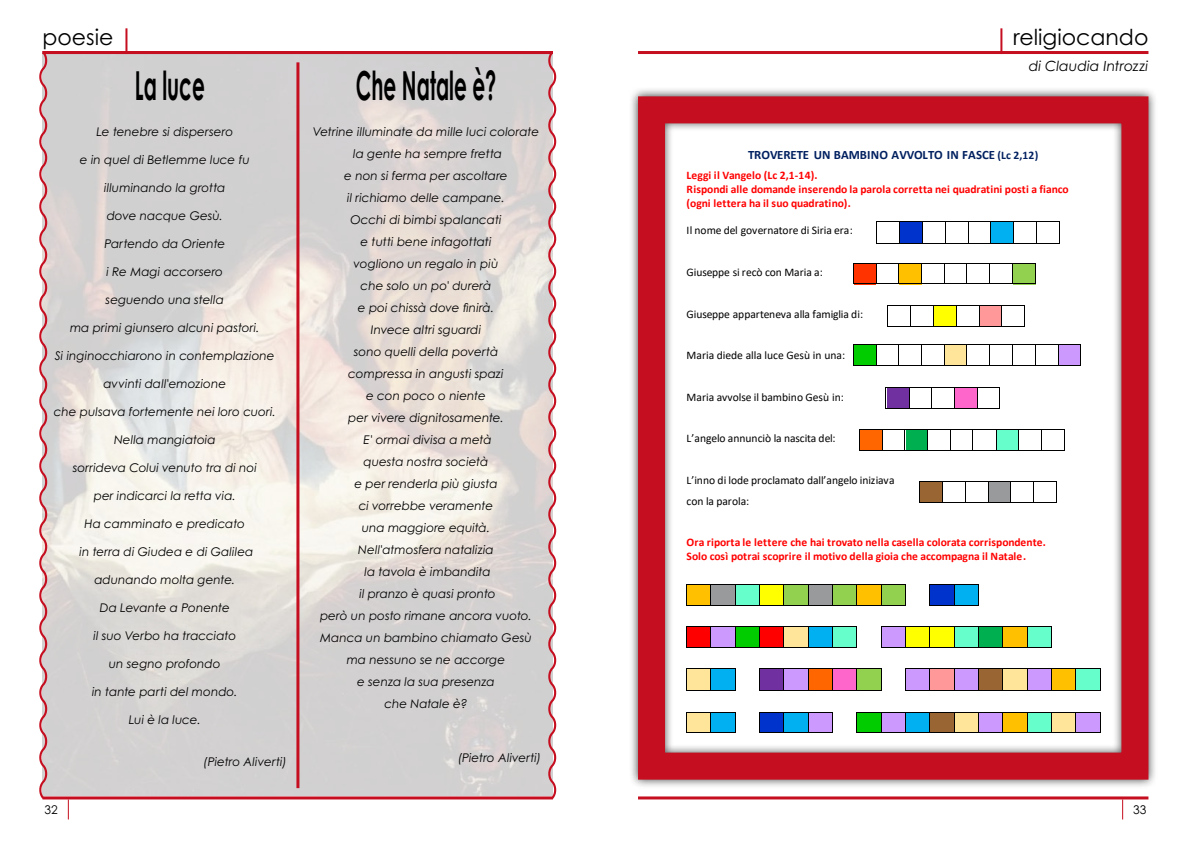
<style>
.page{position:relative;width:1191px;height:842px;background:#fff}
.page>*{position:absolute;margin:0;border:0;box-sizing:border-box;transform-origin:0 0}
.t1{font:700 40px "Century Gothic Pro";color:#000;scale:.5 1}
.t2{font:22px "Century Gothic Pro";color:#000}
.t3{font:italic 14px "Century Gothic Pro";letter-spacing:.005em;color:#000}
.t4{font:700 12.8px "Calibri";color:#002060}
.t5{font:italic 12px/22px "Century Gothic Pro";color:#000;text-align:center}
.t6{font:italic 12px "Century Gothic Pro";letter-spacing:-.02em;color:#000}
.t7{font:12px "Century Gothic Pro";color:#000}
.t8{font:700 11.6px/14px "Calibri";color:#f00}
.t9{font:11.6px/20.7px "Calibri";color:#000}
.s1{font-size:11.6px}
</style>
<div class="page">
<hr style="left:638px;top:796px;width:510px;height:3px;background:#c50e1f">
<hr style="left:43px;top:796px;width:510px;height:3px;background:#c50e1f">
<hr style="left:125px;top:28px;width:2px;height:26px;background:#c50e1f">
<svg style="left:1122px;top:799px;width:1px;height:20px"></svg>
<svg style="left:68px;top:799px;width:1px;height:20px"></svg>
<hr style="left:43px;top:51px;width:510px;height:3px;background:#c50e1f">
<hr style="left:296px;top:62px;width:3px;height:726px;background:#c50e1f">
<svg style="left:39px;top:51px;width:11px;height:749px"></svg>
<svg style="left:545px;top:54px;width:12px;height:746px"></svg>
<hr style="left:638px;top:51px;width:510px;height:3px;background:#c50e1f">
<hr style="left:1000px;top:28px;width:2px;height:26px;background:#c50e1f">
<div style="left:628px;top:87px;width:529px;height:702px;background:#000;opacity:.75"></div>
<div style="left:638px;top:96px;width:510px;height:684px;border:27px solid #c50e1f"></div>
<svg style="left:686px;top:584px;width:220px;height:22px;background:#9baf48"></svg>
<svg style="left:929px;top:584px;width:50px;height:22px"></svg>
<svg style="left:686px;top:627px;width:171px;height:21px;background:#8b846f"></svg>
<svg style="left:880px;top:627px;width:172px;height:21px;background:#99c860"></svg>
<div style="left:685px;top:648px;width:416px;height:20px;background:#fff"></div>
<svg style="left:686px;top:668px;width:49px;height:23px"></svg>
<svg style="left:759px;top:668px;width:122px;height:23px;background:#a96c7a"></svg>
<svg style="left:905px;top:668px;width:195px;height:23px;background:#b29891"></svg>
<svg style="left:686px;top:712px;width:49px;height:21px"></svg>
<svg style="left:759px;top:712px;width:74px;height:21px;background:#396dc7"></svg>
<svg style="left:856px;top:712px;width:244px;height:21px;background:#8d9f86"></svg>
<svg style="left:876px;top:222px;width:184px;height:22px"></svg>
<svg style="left:852px;top:263px;width:184px;height:22px"></svg>
<svg style="left:887px;top:305px;width:138px;height:22px"></svg>
<svg style="left:852px;top:344px;width:229px;height:22px"></svg>
<svg style="left:885px;top:388px;width:115px;height:21px"></svg>
<svg style="left:859px;top:429px;width:206px;height:22px"></svg>
<svg style="left:919px;top:481px;width:138px;height:22px"></svg>
<h2 class="t2" style="left:43px;top:23px;width:72px">poesie</h2>
<h1 class="t1" style="left:135px;top:60px;width:141px">La luce</h1>
<p class="t5" style="left:96px;top:121px;width:138px">Le tenebre si dispersero</p>
<p class="t5" style="left:80px;top:149px;width:171px">e in quel di Betlemme luce fu</p>
<p class="t5" style="left:104px;top:177px;width:123px">illuminando la grotta</p>
<p class="t5" style="left:107px;top:205px;width:118px">dove nacque Gesù.</p>
<p class="t5" style="left:104px;top:233px;width:122px">Partendo da Oriente</p>
<p class="t5" style="left:107px;top:261px;width:118px">i Re Magi accorsero</p>
<p class="t5" style="left:106px;top:289px;width:120px">seguendo una stella</p>
<p class="t5" style="left:70px;top:317px;width:191px">ma primi giunsero alcuni pastori.</p>
<p class="t5" style="left:55px;top:345px;width:221px">Si inginocchiarono in contemplazione</p>
<p class="t5" style="left:103px;top:373px;width:124px">avvinti dall'emozione</p>
<p class="t5" style="left:54px;top:401px;width:224px">che pulsava fortemente nei loro cuori.</p>
<p class="t5" style="left:114px;top:429px;width:103px">Nella mangiatoia</p>
<p class="t5" style="left:73px;top:457px;width:186px">sorrideva Colui venuto tra di noi</p>
<p class="t5" style="left:94px;top:485px;width:144px">per indicarci la retta via.</p>
<p class="t5" style="left:85px;top:513px;width:162px">Ha camminato e predicato</p>
<p class="t5" style="left:80px;top:541px;width:175px">in terra di Giudea e di Galilea</p>
<p class="t5" style="left:94px;top:569px;width:142px">adunando molta gente.</p>
<p class="t6" style="left:100px;top:601px;width:131px">Da Levante a Ponente</p>
<p class="t5" style="left:93px;top:625px;width:144px">il suo Verbo ha tracciato</p>
<p class="t5" style="left:109px;top:653px;width:113px">un segno profondo</p>
<p class="t5" style="left:92px;top:681px;width:147px">in tante parti del mondo.</p>
<p class="t5" style="left:129px;top:709px;width:73px">Lui è la luce.</p>
<p class="t5" style="left:204px;top:751px;width:85px">(Pietro Aliverti)</p>
<h1 class="t1" style="left:356px;top:60px;width:282px">Che Natale è?</h1>
<p class="t5" style="left:313px;top:121px;width:228px">Vetrine illuminate da mille luci colorate la gente ha sempre fretta<br>e non si ferma per ascoltare<br>il richiamo delle campane.<br>Occhi di bimbi spalancati<br>e tutti bene infagottati<br>vogliono un regalo in più<br>che solo un po' durerà<br>e poi chissà dove finirà.<br>Invece altri sguardi<br>sono quelli della povertà<br>compressa in angusti spazi<br>e con poco o niente<br>per vivere dignitosamente.<br>E' ormai divisa a metà<br>questa nostra società<br>e per renderla più giusta<br>ci vorrebbe veramente<br>una maggiore equità.<br>Nell'atmosfera natalizia<br>la tavola è imbandita<br>il pranzo è quasi pronto<br>però un posto rimane ancora vuoto.<br>Manca un bambino chiamato Gesù ma nessuno se ne accorge<br>e senza la sua presenza<br>che Natale è?</p>
<p class="t5" style="left:458px;top:747px;width:85px">(Pietro Aliverti)</p>
<h2 class="t2" style="left:1013px;top:23px;width:137px">religiocando</h2>
<p class="t3" style="left:1028px;top:58px;width:121px">di Claudia Introzzi</p>
<p class="t4" style="left:748px;top:146px;width:292px">TROVERETE UN BAMBINO AVVOLTO IN FASCE <span class="s1">(Lc 2,12)</span></p>
<p class="t8" style="left:686px;top:168px;width:384px">Leggi il Vangelo (Lc 2,1-14).<br>Rispondi alle domande inserendo la parola corretta nei quadratini posti a fianco (ogni lettera ha il suo quadratino).</p>
<p class="t9" style="left:686px;top:220px;width:168px">Il nome del governatore di Siria era:</p>
<p class="t9" style="left:686px;top:262px;width:138px">Giuseppe si recò con Maria a:</p>
<p class="t9" style="left:686px;top:303px;width:178px">Giuseppe apparteneva alla famiglia di:</p>
<p class="t9" style="left:686px;top:345px;width:160px">Maria diede alla luce Gesù in una:</p>
<p class="t9" style="left:686px;top:386px;width:159px">Maria avvolse il bambino Gesù in:</p>
<p class="t9" style="left:686px;top:428px;width:150px">L’angelo annunciò la nascita del:</p>
<p class="t9" style="left:686px;top:470px;width:209px">L’inno di lode proclamato dall’angelo iniziava con la parola:</p>
<p class="t8" style="left:686px;top:535px;width:361px">Ora riporta le lettere che hai trovato nella casella colorata corrispondente.<br>Solo così potrai scoprire il motivo della gioia che accompagna il Natale.</p>
<p class="t7" style="left:45px;top:802px;width:15px">32</p>
<p class="t7" style="left:1133px;top:802px;width:15px">33</p>
</div>
